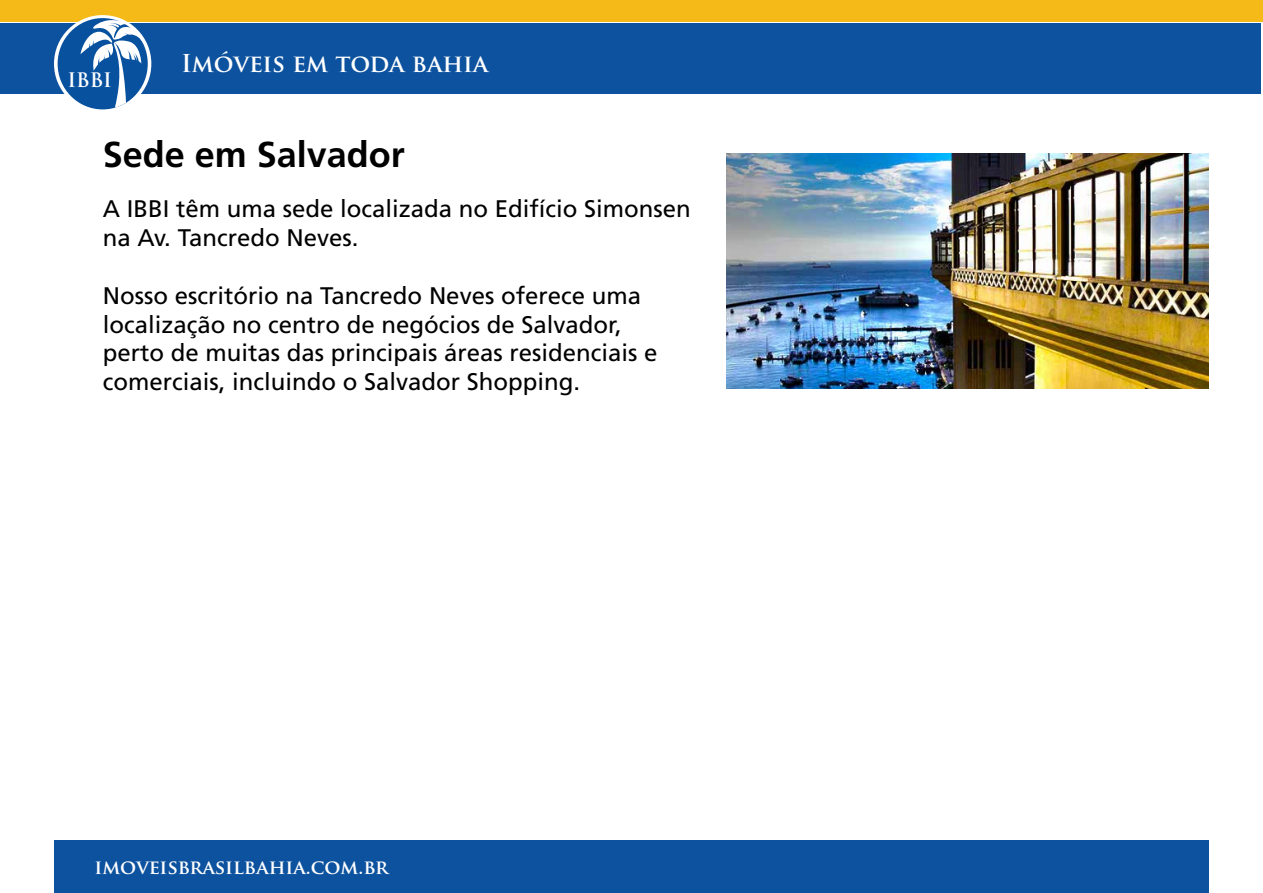
<style>
.page{position:relative;width:1263px;height:893px;background:#fff}
.page>*{position:absolute;margin:0;border:0;box-sizing:border-box;transform-origin:0 0}
.t1{font:700 36px "Frutiger LT";color:#000}
.t2{font:24px/28.8px "Frutiger LT";color:#000}
.t3{font:700 24px "Trajan Pro";color:#fff}
.t4{font:700 19.5px "Trajan Pro";color:#fff}
</style>
<div class="page">
<div style="left:0;top:0;width:1263px;height:21px;background:#f5ba18"></div>
<div style="left:0;top:23px;width:1260px;height:71px;background:#0d529f"></div>
<div style="left:54px;top:840px;width:1155px;height:53px;background:#0d529f"></div>
<img style="left:727px;top:153px;width:482px;height:236px">
<svg style="left:54px;top:15px;width:97px;height:97px"></svg>
<div style="left:58px;top:18px;width:90px;height:91px;background:#07519f;border-radius:50%"></div>
<svg style="left:80px;top:20px;width:63px;height:88px"></svg>
<p class="t4" style="left:68px;top:68px;width:46px">IBBI</p>
<p class="t3" style="left:181px;top:48px;width:309px">Imóveis em toda bahia</p>
<h1 class="t1" style="left:103px;top:133px;width:304px">Sede em Salvador</h1>
<p class="t2" style="left:103px;top:195px;width:590px">A IBBI têm uma sede localizada no Edifício Simonsen na Av. Tancredo Neves.</p>
<p class="t2" style="left:103px;top:281px;width:556px">Nosso escritório na Tancredo Neves oferece uma localização no centro de negócios de Salvador, perto de muitas das principais áreas residenciais e comerciais, incluindo o Salvador Shopping.</p>
<p class="t4" style="left:94px;top:855px;width:296px">imoveisbrasilbahia.com.br</p>
</div>
